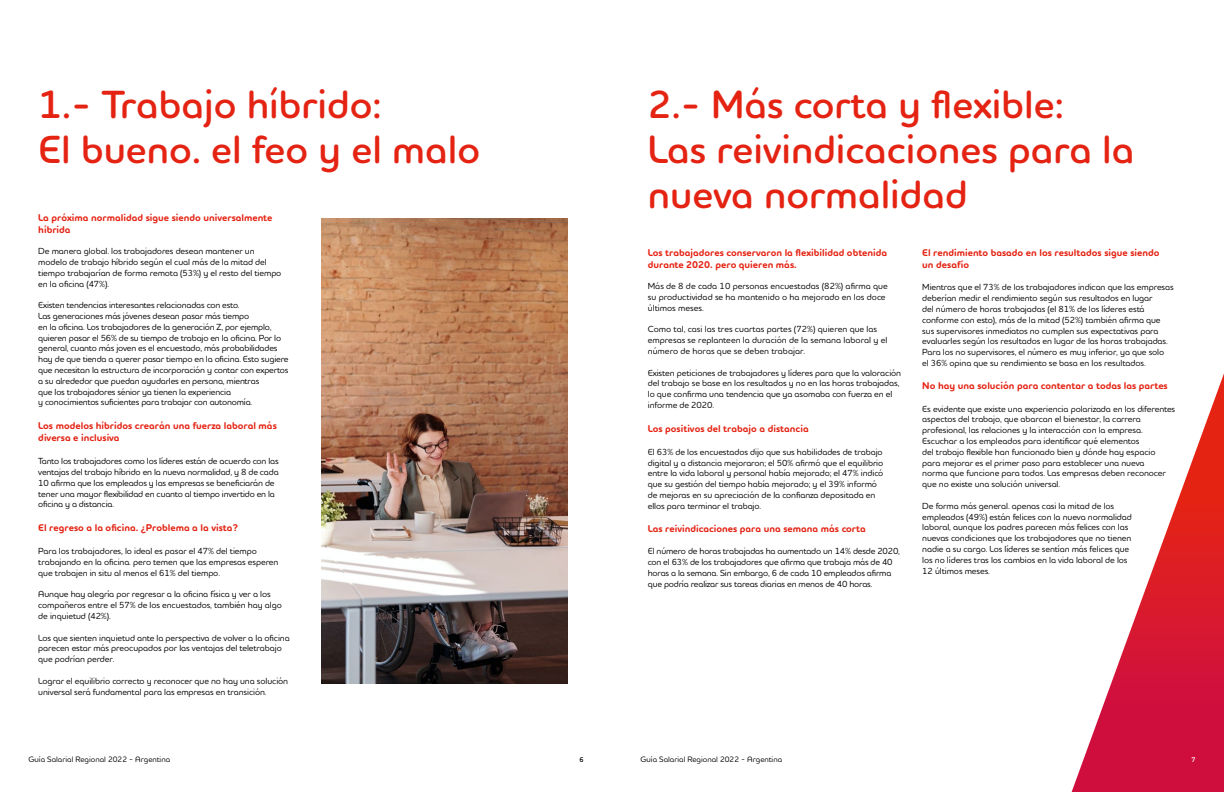
<style>
.page{position:relative;width:1224px;height:792px;background:#fff}
.page>*{position:absolute;margin:0;border:0;box-sizing:border-box;transform-origin:0 0}
.t1{font:600 40px/45px "Houschka Head";color:#e42313}
.t2{font:700 10px/12px "Houschka Head";color:#e42313}
.t3{font:500 9px/10.8px "Houschka Head";letter-spacing:-.01em;color:#000}
.t4{font:500 8px "Houschka Head";color:#000}
.t5{font:600 7px "Houschka Head";color:#000}
.t6{font:600 7px "Houschka Head";color:#fff}
</style>
<div class="page">
<svg style="left:1071px;top:373px;width:153px;height:419px"></svg>
<img style="left:321px;top:218px;width:246px;height:466px">
<h1 class="t1" style="left:38px;top:82px;width:443px">1.- Trabajo híbrido:<br>El bueno. el feo y el malo</h1>
<h1 class="t1" style="left:648px;top:82px;width:488px">2.- Más corta y flexible:<br>Las reivindicaciones para la nueva normalidad</h1>
<p class="t2" style="left:922px;top:246px;width:239px">El rendimiento basado en los resultados sigue siendo un desafío</p>
<p class="t3" style="left:922px;top:282px;width:253px">Mientras que el 73% de los trabajadores indican que las empresas deberían medir el rendimiento según sus resultados en lugar<br>del número de horas trabajadas (el 81% de los líderes está conforme con esto), más de la mitad (52%) también afirma que sus supervisores inmediatos no cumplen sus expectativas para evaluarles según los resultados en lugar de las horas trabajadas.<br>Para los no supervisores, el número es muy inferior, ya que solo<br>el 36% opina que su rendimiento se basa en los resultados.</p>
<p class="t2" style="left:922px;top:380px;width:247px">No hay una solución para contentar a todas las partes</p>
<p class="t3" style="left:922px;top:403px;width:254px">Es evidente que existe una experiencia polarizada en los diferentes aspectos del trabajo, que abarcan el bienestar, la carrera profesional, las relaciones y la interacción con la empresa.<br>Escuchar a los empleados para identificar qué elementos<br>del trabajo flexible han funcionado bien y dónde hay espacio para mejorar es el primer paso para establecer una nueva<br>norma que funcione para todos. Las empresas deben reconocer que no existe una solución universal.</p>
<p class="t3" style="left:922px;top:500px;width:211px">De forma más general. apenas casi la mitad de los empleados (49%) están felices con la nueva normalidad laboral, aunque los padres parecen más felices con las nuevas condiciones que los trabajadores que no tienen nadie a su cargo. Los líderes se sentían más felices que los no líderes tras los cambios en la vida laboral de los 12 últimos meses.</p>
<p class="t2" style="left:38px;top:211px;width:236px">La próxima normalidad sigue siendo universalmente híbrida</p>
<p class="t3" style="left:38px;top:245px;width:245px">De manera global. los trabajadores desean mantener un modelo de trabajo híbrido según el cual más de la mitad del tiempo trabajarían de forma remota (53%) y el resto del tiempo en la oficina (47%).</p>
<p class="t3" style="left:38px;top:299px;width:252px">Existen tendencias interesantes relacionadas con esto.<br>Las generaciones más jóvenes desean pasar más tiempo<br>en la oficina. Los trabajadores de la generación Z, por ejemplo, quieren pasar el 56% de su tiempo de trabajo en la oficina. Por lo general, cuanto más joven es el encuestado, más probabilidades hay de que tienda a querer pasar tiempo en la oficina. Esto sugiere que necesitan la estructura de incorporación y contar con expertos a su alrededor que puedan ayudarles en persona, mientras<br>que los trabajadores sénior ya tienen la experiencia<br>y conocimientos suficientes para trabajar con autonomía.</p>
<p class="t2" style="left:38px;top:420px;width:240px">Los modelos híbridos crearán una fuerza laboral más diversa e inclusiva</p>
<p class="t3" style="left:38px;top:455px;width:242px">Tanto los trabajadores como los líderes están de acuerdo con las ventajas del trabajo híbrido en la nueva normalidad, y 8 de cada 10 afirma que los empleados y las empresas se beneficiarán de tener una mayor flexibilidad en cuanto al tiempo invertido en la oficina y a distancia.</p>
<p class="t2" style="left:38px;top:522px;width:201px">El regreso a la oficina. ¿Problema a la vista?</p>
<p class="t3" style="left:38px;top:545px;width:242px">Para los trabajadores, lo ideal es pasar el 47% del tiempo trabajando en la oficina. pero temen que las empresas esperen que trabajen in situ al menos el 61% del tiempo.</p>
<p class="t3" style="left:38px;top:589px;width:245px">Aunque hay alegría por regresar a la oficina física y ver a los compañeros entre el 57% de los encuestados, también hay algo de inquietud (42%).</p>
<p class="t3" style="left:38px;top:632px;width:253px">Los que sienten inquietud ante la perspectiva de volver a la oficina parecen estar más preocupados por las ventajas del teletrabajo que podrían perder.</p>
<p class="t3" style="left:38px;top:675px;width:251px">Lograr el equilibrio correcto y reconocer que no hay una solución universal será fundamental para las empresas en transición.</p>
<p class="t2" style="left:648px;top:246px;width:241px">Los trabajadores conservaron la flexibilidad obtenida durante 2020. pero quieren más.</p>
<p class="t3" style="left:648px;top:280px;width:242px">Más de 8 de cada 10 personas encuestadas (82%) afirma que su productividad se ha mantenido o ha mejorado en los doce últimos meses.</p>
<p class="t3" style="left:648px;top:324px;width:241px">Como tal, casi las tres cuartas partes (72%) quieren que las empresas se replanteen la duración de la semana laboral y el número de horas que se deben trabajar.</p>
<p class="t3" style="left:648px;top:367px;width:255px">Existen peticiones de trabajadores y líderes para que la valoración del trabajo se base en los resultados y no en las horas trabajadas, lo que confirma una tendencia que ya asomaba con fuerza en el informe de 2020.</p>
<p class="t2" style="left:648px;top:423px;width:162px">Los positivos del trabajo a distancia</p>
<p class="t3" style="left:648px;top:446px;width:237px">El 63% de los encuestados dijo que sus habilidades de trabajo digital y a distancia mejoraron; el 50% afirmó que el equilibrio entre la vida laboral y personal había mejorado; el 47% indicó que su gestión del tiempo había mejorado; y el 39% informó de mejoras en su apreciación de la confianza depositada en ellos para terminar el trabajo.</p>
<p class="t2" style="left:648px;top:522px;width:220px">Las reivindicaciones para una semana más corta</p>
<p class="t3" style="left:648px;top:546px;width:254px">El número de horas trabajadas ha aumentado un 14% desde 2020, con el 63% de los trabajadores que afirma que trabaja más de 40 horas a la semana. Sin embargo, 6 de cada 10 empleados afirma que podría realizar sus tareas diarias en menos de 40 horas.</p>
<p class="t4" style="left:28px;top:754px;width:143px">Guía Salarial Regional 2022 - Argentina</p>
<p class="t5" style="left:579px;top:755px;width:6px">6</p>
<p class="t4" style="left:640px;top:754px;width:143px">Guía Salarial Regional 2022 - Argentina</p>
<p class="t6" style="left:1191px;top:755px;width:6px">7</p>
</div>
